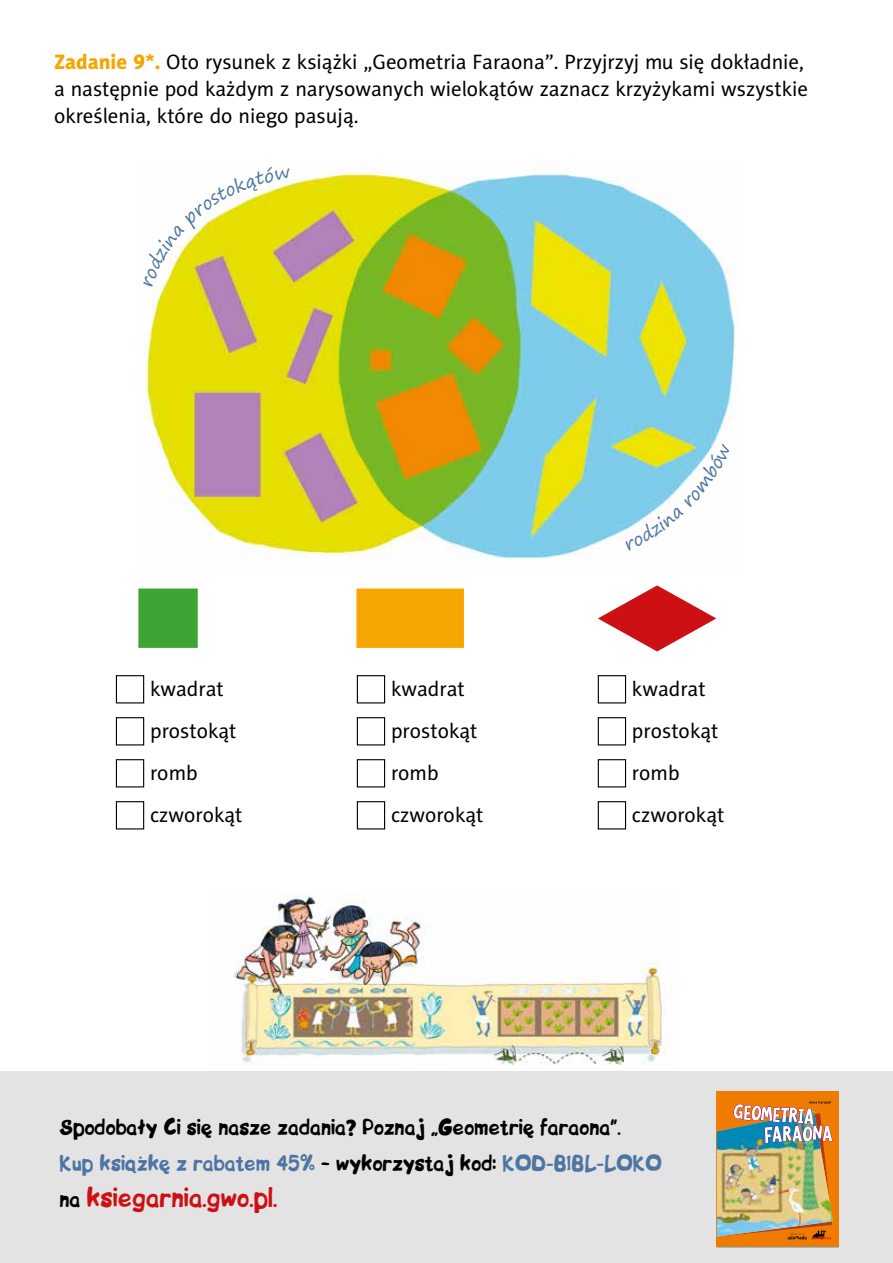
<style>
.page{position:relative;width:893px;height:1263px;background:#fff}
.page>*{position:absolute;margin:0;border:0;box-sizing:border-box;transform-origin:0 0}
.t1{font:24px "BIP";letter-spacing:.01em;color:#cd1013}
.t2{font:21px/42px "Naomi Sans EFN";color:#000}
.t3{font:19.5px/36px "BIP";letter-spacing:.01em;color:#000}
.s1{font-family:"Naomi Sans EFN Heavy";color:#f7a500}
.s2{color:#4e75a2}
.s3{font-size:19.5px;color:#000}
</style>
<div class="page">
<div style="left:116px;top:675px;width:28px;height:28px;border:1px solid #000"></div>
<div style="left:116px;top:717px;width:28px;height:28px;border:1px solid #000"></div>
<div style="left:116px;top:759px;width:28px;height:28px;border:1px solid #000"></div>
<div style="left:116px;top:801px;width:28px;height:28px;border:1px solid #000"></div>
<div style="left:357px;top:675px;width:28px;height:28px;border:1px solid #000"></div>
<div style="left:357px;top:717px;width:28px;height:28px;border:1px solid #000"></div>
<div style="left:357px;top:759px;width:28px;height:28px;border:1px solid #000"></div>
<div style="left:357px;top:801px;width:28px;height:28px;border:1px solid #000"></div>
<div style="left:598px;top:675px;width:28px;height:28px;border:1px solid #000"></div>
<div style="left:598px;top:717px;width:28px;height:28px;border:1px solid #000"></div>
<div style="left:598px;top:759px;width:28px;height:28px;border:1px solid #000"></div>
<div style="left:598px;top:801px;width:28px;height:28px;border:1px solid #000"></div>
<img style="left:137px;top:163px;width:600px;height:396px">
<div style="left:138px;top:588px;width:60px;height:60px;background:#3ca432;border:2px solid #3ca432"></div>
<div style="left:356px;top:588px;width:108px;height:60px;background:#f7a500;border:2px solid #f7a500"></div>
<svg style="left:598px;top:585px;width:119px;height:67px"></svg>
<img style="left:233px;top:893px;width:432px;height:171px">
<div style="left:0;top:1071px;width:893px;height:192px;background:#e3e3e3"></div>
<div style="left:717px;top:1091px;width:122px;height:156px;background:#ef7c00"></div>
<img style="left:717px;top:1101px;width:116px;height:139px">
<svg style="left:143px;top:166px;width:148px;height:121px"></svg>
<svg style="left:625px;top:443px;width:107px;height:107px"></svg>
<p class="t2" style="left:54px;top:48px;width:756px;line-height:27px"><span class="s1">Zadanie 9*.</span> Oto rysunek z książki „Geometria Faraona”. Przyjrzyj mu się dokładnie, a następnie pod każdym z narysowanych wielokątów zaznacz krzyżykami wszystkie określenia, które do niego pasują.</p>
<p class="t2" style="left:150px;top:667px;width:94px">kwadrat prostokąt romb czworokąt</p>
<p class="t2" style="left:391px;top:667px;width:94px">kwadrat prostokąt romb czworokąt</p>
<p class="t2" style="left:632px;top:667px;width:94px">kwadrat prostokąt romb czworokąt</p>
<p class="t3" style="left:60px;top:1108px;width:604px">Spodobały Ci się nasze zadania? Poznaj „Geometrię faraona”.<br><span class="s2">Kup książkę z rabatem 45%</span> – wykorzystaj kod: <span class="s2">KOD-BIBL-LOKO</span></p>
<p class="t1" style="left:60px;top:1179px;width:219px"><span class="s3">na</span> ksiegarnia.gwo.pl.</p>
</div>
